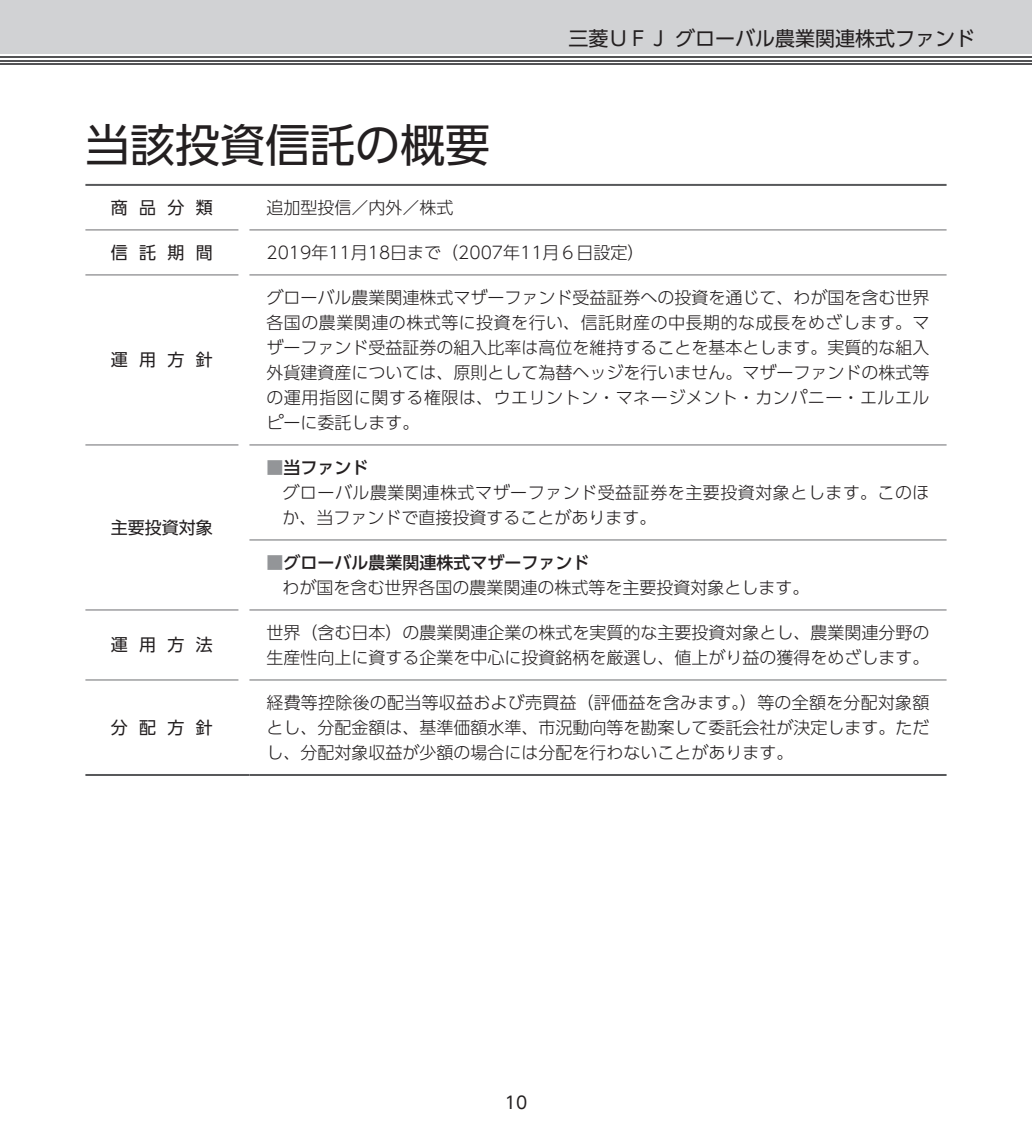
<style>
.page{position:relative;width:1032px;height:1134px;background:#fff}
.page>*{position:absolute;margin:0;border:0;box-sizing:border-box;transform-origin:0 0}
.t1{font:45px "UD Shin Go Pro Regular 90 msp RKSJ H";color:#231f20}
.t2{font:20px "UD Shin Go Pro Regular 90 msp RKSJ H";color:#231f20}
.t3{font:17px/25px "UD Shin Go Pro Light 90 msp RKSJ H";color:#231f20;text-align:justify}
.t4{font:17px/25px "UD Shin Go Pro Light 90 msp RKSJ H";letter-spacing:.03em;color:#231f20}
.t5{font:17px "UD Shin Go Pro Regular 90 msp RKSJ H";letter-spacing:.665em;color:#231f20}
.t6{font:17px "UD Shin Go Pro Medium 90 msp RKSJ H";color:#231f20}
.s1{color:#939598}
</style>
<div class="page">
<div style="left:0;top:0;width:1032px;height:54px;background:#d1d2d4"></div>
<hr style="left:0;top:63px;width:1032px;height:2px;background:#535355">
<hr style="left:0;top:60px;width:1032px;height:1px;background:#535355">
<hr style="left:0;top:56px;width:1032px;height:2px;background:#535355">
<hr style="left:85px;top:184px;width:861px;height:2px;background:#57585a">
<hr style="left:85px;top:774px;width:164px;height:2px;background:#57585a">
<hr style="left:249px;top:610px;width:697px;height:1px;background:#6c6d70">
<hr style="left:249px;top:680px;width:697px;height:1px;background:#6c6d70">
<hr style="left:85px;top:610px;width:153px;height:1px;background:#6c6d70">
<hr style="left:85px;top:680px;width:153px;height:1px;background:#6c6d70">
<hr style="left:249px;top:230px;width:697px;height:1px;background:#6c6d70">
<hr style="left:249px;top:275px;width:697px;height:1px;background:#6c6d70">
<hr style="left:249px;top:445px;width:697px;height:1px;background:#6c6d70">
<hr style="left:249px;top:540px;width:697px;height:1px;background:#6c6d70">
<hr style="left:85px;top:230px;width:153px;height:1px;background:#6c6d70">
<hr style="left:85px;top:275px;width:153px;height:1px;background:#6c6d70">
<hr style="left:85px;top:445px;width:153px;height:1px;background:#6c6d70">
<hr style="left:249px;top:774px;width:697px;height:2px;background:#57585a">
<p class="t2" style="left:568px;top:31px;width:408px">三菱ＵＦＪ グローバル農業関連株式ファンド</p>
<h1 class="t1" style="left:85px;top:128px;width:406px">当該投資信託の概要</h1>
<p class="t5" style="left:111px;top:201px;width:104px">商品分類</p>
<p class="t3" style="left:266px;top:198px;width:188px">追加型投信／内外／株式</p>
<p class="t5" style="left:111px;top:246px;width:104px">信託期間</p>
<p class="t3" style="left:266px;top:242px;width:380px">2019年11月18日まで（2007年11月６日設定）</p>
<p class="t5" style="left:111px;top:354px;width:104px">運用方針</p>
<p class="t5" style="left:111px;top:521px;width:103px">主要投資対象</p>
<p class="t5" style="left:111px;top:639px;width:104px">運用方法</p>
<p class="t5" style="left:111px;top:721px;width:104px">分配方針</p>
<p class="t3" style="left:266px;top:287px;width:665px">グローバル農業関連株式マザーファンド受益証券への投資を通じて、わが国を含む世界各国の農業関連の株式等に投資を行い、信託財産の中長期的な成長をめざします。マザーファンド受益証券の組入比率は高位を維持することを基本とします。実質的な組入外貨建資産については、原則として為替ヘッジを行いません。マザーファンドの株式等の運用指図に関する権限は、ウエリントン・マネージメント・カンパニー・エルエルピーに委託します。</p>
<p class="t6" style="left:266px;top:461px;width:103px"><span class="s1">■</span>当ファンド</p>
<p class="t4" style="left:282px;top:482px;width:649px">グローバル農業関連株式マザーファンド受益証券を主要投資対象とします。このほか、当ファンドで直接投資することがあります。</p>
<p class="t6" style="left:266px;top:556px;width:325px"><span class="s1">■</span>グローバル農業関連株式マザーファンド</p>
<p class="t3" style="left:282px;top:577px;width:529px">わが国を含む世界各国の農業関連の株式等を主要投資対象とします。</p>
<p class="t3" style="left:266px;top:622px;width:665px">世界（含む日本）の農業関連企業の株式を実質的な主要投資対象とし、農業関連分野の生産性向上に資する企業を中心に投資銘柄を厳選し、値上がり益の獲得をめざします。</p>
<p class="t3" style="left:266px;top:692px;width:665px">経費等控除後の配当等収益および売買益（評価益を含みます。）等の全額を分配対象額とし、分配金額は、基準価額水準、市況動向等を勘案して委託会社が決定します。ただし、分配対象収益が少額の場合には分配を行わないことがあります。</p>
<p class="t5" style="left:505px;top:1096px;width:24px">10</p>
</div>
